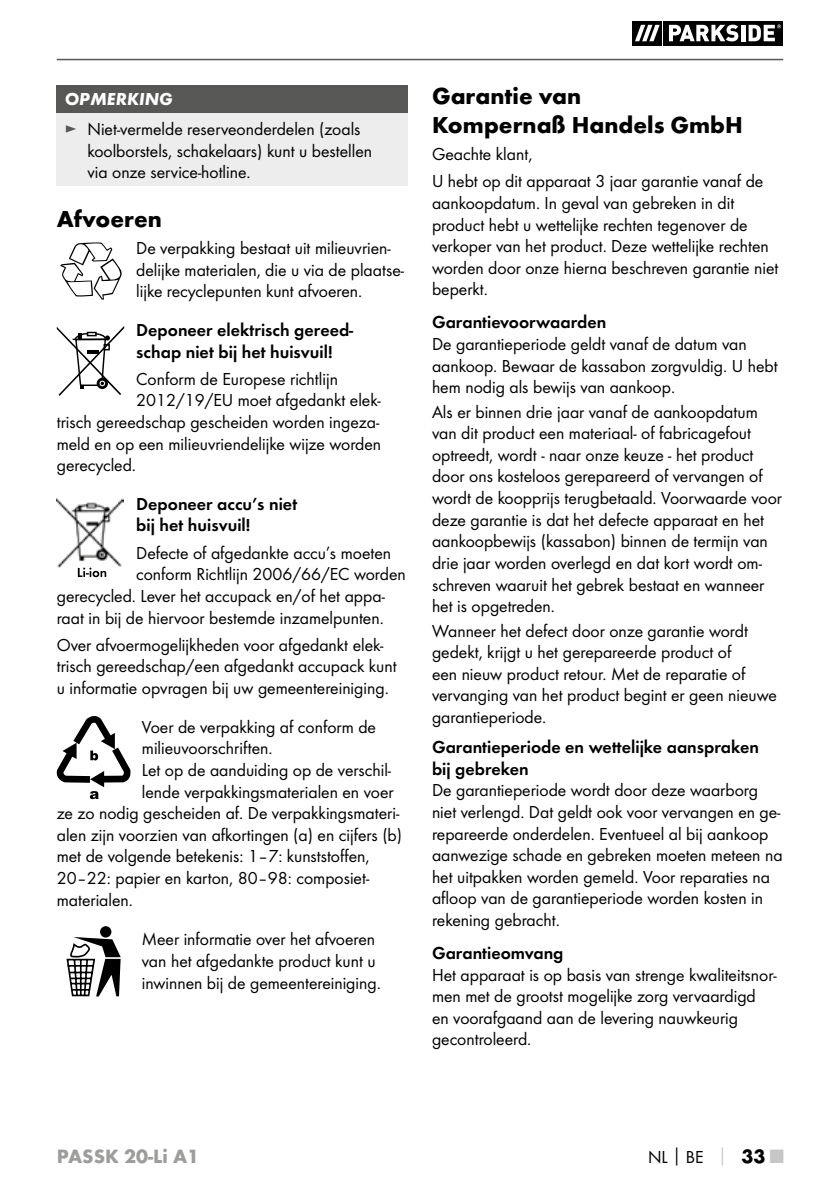
<style>
.page{position:relative;width:840px;height:1191px;background:#fff}
.page>*{position:absolute;margin:0;border:0;box-sizing:border-box;transform-origin:0 0}
.t1{font:700 24px/28.8px "Futura";color:#000}
.t2{font:700 20px "Futura";color:#9d9d9c}
.t3{font:18px/21.6px "Futura Boo";color:#000}
.t4{font:18px/21.6px "Futura Dem";color:#000}
.t5{font:italic 700 18px "Futura";color:#fff}
.s1{color:#575756}
.s2{font-family:"Futura";font-weight:700}
.s3{font-family:"Futura";font-weight:700;color:#c6c6c6}
.s4{font-family:"Futura";font-weight:700;font-size:20px}
.s5{font-family:"Futura";font-weight:700;font-size:20px;color:#c6c6c6}
</style>
<div class="page">
<hr style="left:57px;top:59px;width:725px;height:1px;background:#575756">
<svg style="left:661px;top:21px;width:1px;height:24px"></svg>
<svg style="left:632px;top:21px;width:29px;height:24px"></svg>
<svg style="left:663px;top:21px;width:119px;height:24px"></svg>
<svg style="left:634px;top:25px;width:25px;height:16px"></svg>
<svg style="left:668px;top:25px;width:70px;height:16px"></svg>
<svg style="left:740px;top:25px;width:4px;height:16px"></svg>
<svg style="left:748px;top:24px;width:32px;height:17px"></svg>
<div style="left:57px;top:85px;width:351px;height:28px;background:#575756"></div>
<div style="left:57px;top:113px;width:351px;height:73px;background:#ededed"></div>
<svg style="left:60px;top:242px;width:62px;height:58px"></svg>
<svg style="left:57px;top:326px;width:67px;height:70px"></svg>
<img style="left:57px;top:498px;width:67px;height:80px">
<img style="left:78px;top:567px;width:28px;height:10px">
<svg style="left:57px;top:716px;width:73px;height:83px"></svg>
<div style="left:100px;top:926px;width:11px;height:11px;background:#000;border-radius:50%"></div>
<svg style="left:66px;top:937px;width:55px;height:59px"></svg>
<p class="t5" style="left:65px;top:88px;width:109px">OPMERKING</p>
<p class="t3" style="left:87px;top:118px;width:286px;text-indent:-23px"><span class="s1">►</span> Niet-vermelde reserveonderdelen (zoals koolborstels, schakelaars) kunt u bestellen via onze service-hotline.</p>
<h1 class="t1" style="left:57px;top:204px;width:107px">Afvoeren</h1>
<p class="t3" style="left:136px;top:237px;width:269px">De verpakking bestaat uit milieuvrien&shy;delijke materialen, die u via de plaatse&shy;lijke recyclepunten kunt afvoeren.</p>
<p class="t4" style="left:136px;top:319px;width:218px">Deponeer elektrisch gereed&shy;schap niet bij het huisvuil!</p>
<p class="t3" style="left:136px;top:368px;width:203px">Conform de Europese richtlijn</p>
<p class="t3" style="left:136px;top:389px;width:246px">2012/19/EU moet afgedankt elek-</p>
<p class="t3" style="left:57px;top:411px;width:324px">trisch gereedschap gescheiden worden ingeza-</p>
<p class="t3" style="left:57px;top:433px;width:326px">meld en op een milieuvriendelijke wijze worden</p>
<p class="t3" style="left:57px;top:454px;width:78px">gerecycled.</p>
<p class="t4" style="left:136px;top:493px;width:162px">Deponeer accu’s niet bij het huisvuil!</p>
<p class="t3" style="left:136px;top:542px;width:256px">Defecte of afgedankte accu’s moeten</p>
<p class="t3" style="left:136px;top:563px;width:271px">conform Richtlijn 2006/66/EC worden</p>
<p class="t3" style="left:57px;top:585px;width:329px">gerecycled. Lever het accupack en/of het appa-</p>
<p class="t3" style="left:57px;top:606px;width:326px">raat in bij de hiervoor bestemde inzamelpunten.</p>
<p class="t3" style="left:57px;top:634px;width:341px">Over afvoermogelijkheden voor afgedankt elek&shy;trisch gereedschap/een afgedankt accupack kunt u informatie opvragen bij uw gemeentereiniging.</p>
<p class="t3" style="left:142px;top:716px;width:235px">Voer de verpakking af conform de</p>
<p class="t3" style="left:142px;top:737px;width:130px">milieuvoorschriften.</p>
<p class="t3" style="left:142px;top:759px;width:251px">Let op de aanduiding op de verschil-</p>
<p class="t3" style="left:142px;top:780px;width:253px">lende verpakkingsmaterialen en voer</p>
<p class="t3" style="left:57px;top:802px;width:344px">ze zo nodig gescheiden af. De verpakkingsmateri-</p>
<p class="t3" style="left:57px;top:824px;width:347px">alen zijn voorzien van afkortingen (a) en cijfers (b)</p>
<p class="t3" style="left:57px;top:845px;width:314px">met de volgende betekenis: 1–7: kunststoffen,</p>
<p class="t3" style="left:57px;top:867px;width:314px">20–22: papier en karton, 80–98: composiet-</p>
<p class="t3" style="left:57px;top:888px;width:75px">materialen.</p>
<p class="t3" style="left:142px;top:928px;width:238px">Meer informatie over het afvoeren van het afgedankte product kunt u inwinnen bij de gemeentereiniging.</p>
<h1 class="t1" style="left:432px;top:81px;width:312px">Garantie van<br>Kompernaß -Handels -GmbH</h1>
<p class="t3" style="left:432px;top:140px;width:333px;line-height:27.2px">Geachte klant,<br>U hebt op dit apparaat 3 jaar garantie vanaf de</p>
<p class="t3" style="left:432px;top:192px;width:348px">aankoopdatum. In geval van gebreken in dit product hebt u wettelijke rechten tegenover de verkoper van het product. Deze wettelijke rechten worden door onze hierna beschreven garantie niet beperkt.</p>
<p class="t4" style="left:432px;top:311px;width:176px">Garantievoorwaarden</p>
<p class="t3" style="left:432px;top:333px;width:347px">De garantieperiode geldt vanaf de datum van aankoop. Bewaar de kassabon zorgvuldig. U hebt hem nodig als bewijs van aankoop.</p>
<p class="t3" style="left:432px;top:401px;width:351px">Als er binnen drie jaar vanaf de aankoopdatum van dit product een materiaal- of fabricagefout optreedt, wordt - naar onze keuze - het product door ons kosteloos gerepareerd of vervangen of wordt de koopprijs terugbetaald. Voorwaarde voor deze garantie is dat het defecte apparaat en het aankoopbewijs (kassabon) binnen de termijn van drie jaar worden overlegd en dat kort wordt om&shy;schreven waaruit het gebrek bestaat en wanneer het is opgetreden.</p>
<p class="t3" style="left:432px;top:619px;width:346px">Wanneer het defect door onze garantie wordt gedekt, krijgt u het gerepareerde product of<br>een nieuw product retour. Met de reparatie of vervanging van het product begint er geen nieuwe garantieperiode.</p>
<p class="t4" style="left:432px;top:736px;width:328px">Garantieperiode en wettelijke aanspraken bij gebreken</p>
<p class="t3" style="left:432px;top:779px;width:352px">De garantieperiode wordt door deze waarborg niet verlengd. Dat geldt ook voor vervangen en ge&shy;repareerde onderdelen. Eventueel al bij aankoop aanwezige schade en gebreken moeten meteen na het uitpakken worden gemeld. Voor reparaties na afloop van de garantieperiode worden kosten in rekening gebracht.</p>
<p class="t4" style="left:432px;top:942px;width:133px">Garantieomvang</p>
<p class="t3" style="left:432px;top:963px;width:346px">Het apparaat is op basis van strenge kwaliteitsnor&shy;men met de grootst mogelijke zorg vervaardigd en voorafgaand aan de levering nauwkeurig gecontroleerd.</p>
<p class="t2" style="left:57px;top:1143px;width:144px">PASSK 20-Li A1</p>
<p class="t3" style="left:647px;top:1145px;width:137px">NL<span class="s2">│</span>BE <span class="s3">│</span> <span class="s4">33</span> <span class="s5">■</span></p>
</div>
